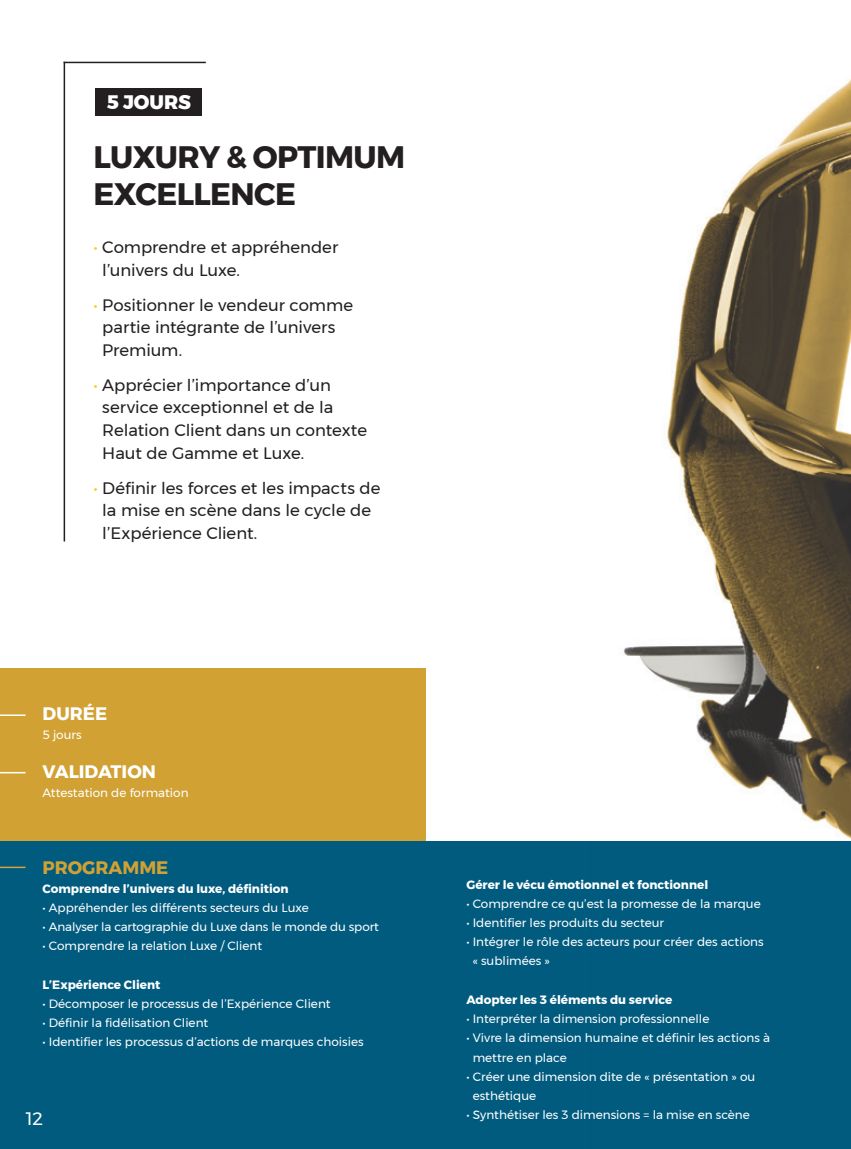
<style>
.page{position:relative;width:851px;height:1149px;background:#fff}
.page>*{position:absolute;margin:0;border:0;box-sizing:border-box;transform-origin:0 0}
.t1{font:700 30.9px/36.2px "Montserrat";letter-spacing:-.02em;color:#231f20}
.t2{font:800 19.5px "Montserrat";color:#fff}
.t3{font:700 18px "Montserrat";color:#fff}
.t4{font:700 18px "Montserrat";color:#d1a134}
.t5{font:18px "Montserrat";color:#fff}
.t6{font:16.5px/22.5px "Montserrat";color:#231f20}
.t7{font:12px/19.2px "Montserrat";color:#fff}
.t8{font:700 12px "Montserrat";color:#fff}
.s1{color:#fec929}
</style>
<div class="page">
<div style="left:0;top:841px;width:585px;height:307px;background:#005b7f"></div>
<img style="left:585px;top:80px;width:265px;height:1068px">
<div style="left:0;top:667px;width:425px;height:173px;background:#d1a134"></div>
<hr style="left:64px;top:62px;width:1px;height:479px;background:#231f20">
<hr style="left:64px;top:62px;width:142px;height:1px;background:#231f20">
<div style="left:96px;top:88px;width:106px;height:28px;background:#231f20"></div>
<svg style="left:0;top:866px;width:26px;height:1px"></svg>
<hr style="left:0;top:771px;width:26px;height:2px;background:#fff">
<svg style="left:0;top:714px;width:26px;height:1px"></svg>
<h2 class="t2" style="left:107px;top:86px;width:86px">5 JOURS</h2>
<h1 class="t1" style="left:93px;top:139px;width:313px">LUXURY &amp; OPTIMUM<br>EXCELLENCE</h1>
<h3 class="t6" style="left:102px;top:236px;width:237px;text-indent:-9px"><span class="s1">•</span> Comprendre et appréhender l’univers du Luxe.</h3>
<h3 class="t6" style="left:102px;top:293px;width:252px;text-indent:-9px"><span class="s1">•</span> Positionner le vendeur comme partie intégrante de l’univers<br>Premium.</h3>
<h3 class="t6" style="left:102px;top:373px;width:266px;text-indent:-9px"><span class="s1">•</span> Apprécier l’importance d’un service exceptionnel et de la<br>Relation Client dans un contexte<br>Haut de Gamme et Luxe.</h3>
<h3 class="t6" style="left:102px;top:476px;width:279px;text-indent:-9px"><span class="s1">•</span> Définir les forces et les impacts de la mise en scène dans le cycle de l’Expérience Client.</h3>
<h3 class="t3" style="left:43px;top:699px;width:66px">DURÉE</h3>
<p class="t7" style="left:43px;top:725px;width:41px">5 jours</p>
<h3 class="t3" style="left:43px;top:756px;width:115px">VALIDATION</h3>
<p class="t7" style="left:43px;top:782px;width:147px">Attestation de formation</p>
<h3 class="t4" style="left:43px;top:852px;width:127px">PROGRAMME</h3>
<p class="t8" style="left:43px;top:878px;width:247px">Comprendre l’univers du luxe, définition</p>
<p class="t7" style="left:43px;top:897px;width:268px">• Appréhender les différents secteurs du Luxe</p>
<p class="t7" style="left:43px;top:916px;width:338px">• Analyser la cartographie du Luxe dans le monde du sport</p>
<p class="t7" style="left:43px;top:936px;width:221px">• Comprendre la relation Luxe / Client</p>
<p class="t8" style="left:43px;top:974px;width:119px">L’Expérience Client</p>
<p class="t7" style="left:43px;top:993px;width:289px">• Décomposer le processus de l’Expérience Client</p>
<p class="t7" style="left:43px;top:1012px;width:167px">• Définir la fidélisation Client</p>
<p class="t7" style="left:43px;top:1032px;width:322px">• Identifier les processus d’actions de marques choisies</p>
<h3 class="t5" style="left:26px;top:1104px;width:19px">12</h3>
<p class="t8" style="left:466px;top:874px;width:243px">Gérer le vécu émotionnel et fonctionnel</p>
<p class="t7" style="left:466px;top:893px;width:296px">• Comprendre ce qu’est la promesse de la marque</p>
<p class="t7" style="left:466px;top:912px;width:199px">• Identifier les produits du secteur</p>
<p class="t7" style="left:472px;top:931px;width:292px;text-indent:-6px">• Intégrer le rôle des acteurs pour créer des actions « sublimées »</p>
<p class="t8" style="left:466px;top:989px;width:207px">Adopter les 3 éléments du service</p>
<p class="t7" style="left:466px;top:1008px;width:244px">• Interpréter la dimension professionnelle</p>
<p class="t7" style="left:472px;top:1027px;width:299px;text-indent:-6px">• Vivre la dimension humaine et définir les actions à mettre en place</p>
<p class="t7" style="left:472px;top:1066px;width:284px;text-indent:-6px">• Créer une dimension dite de « présentation » ou esthétique</p>
<p class="t7" style="left:466px;top:1104px;width:285px">• Synthétiser les 3 dimensions = la mise en scène</p>
</div>
